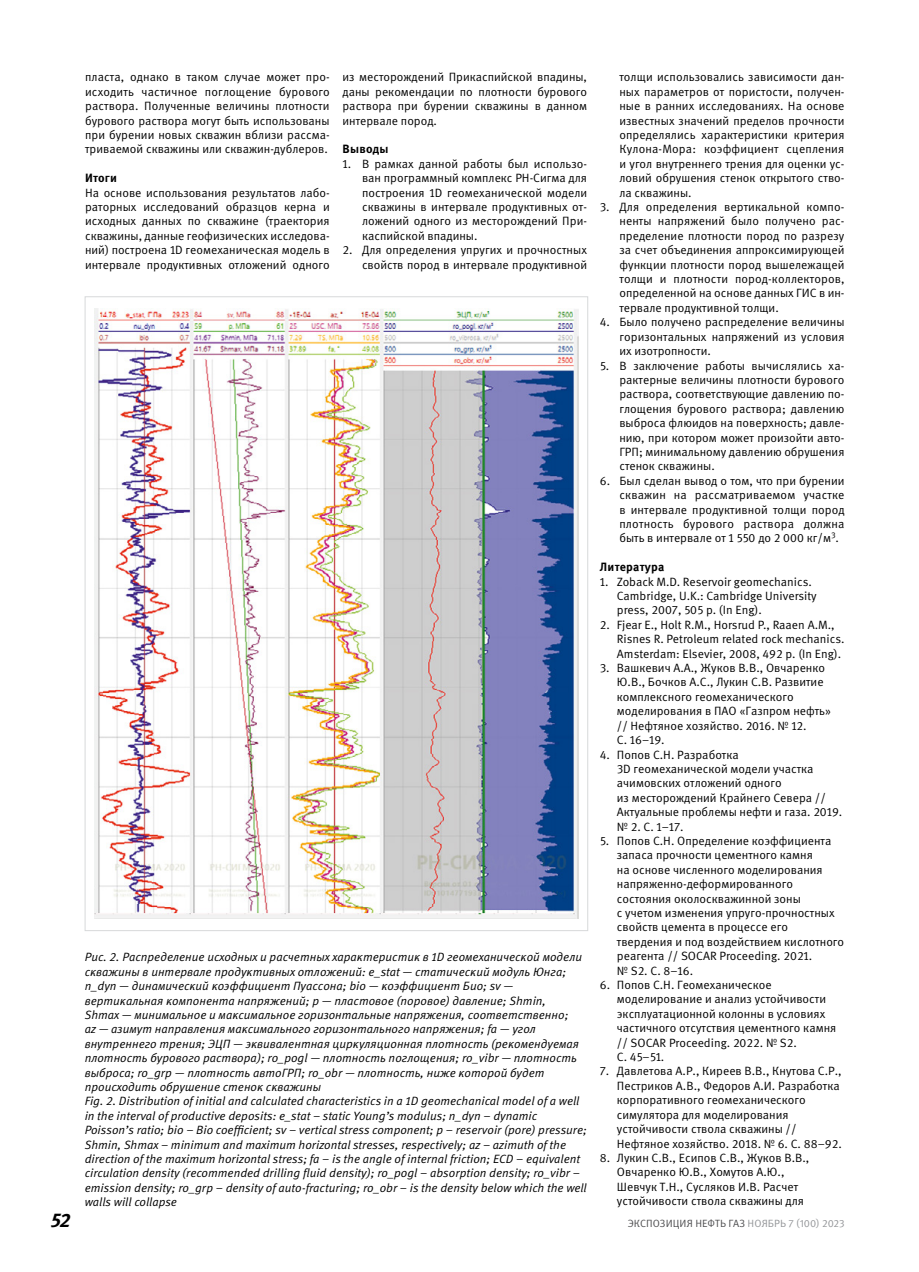
<style>
.page{position:relative;width:919px;height:1272px;background:#fff}
.page>*{position:absolute;margin:0;border:0;box-sizing:border-box;transform-origin:0 0}
.t1{font:italic 700 19.5px "Meta Pro";color:#000}
.t2{font:12px/14.4px "Meta Pro";color:#000;text-align:justify}
.t3{font:italic 12px/14.4px "Meta Pro";color:#000}
.t4{font:700 12px "Meta Pro";letter-spacing:.02em;color:#000}
.t5{font:10.5px "Meta Pro";color:#4d4d4f}
.s1{color:#939598}
</style>
<div class="page">
<img style="left:94px;top:308px;width:484px;height:610px">
<p class="t2" style="left:85px;top:70px;width:246px">пласта, однако в таком случае может про&shy;исходить частичное поглощение бурового раствора. Полученные величины плотности бурового раствора могут быть использованы при бурении новых скважин вблизи рассма&shy;триваемой скважины или скважин-дублеров.</p>
<p class="t4" style="left:85px;top:170px;width:33px">Итоги</p>
<p class="t2" style="left:85px;top:186px;width:246px">На основе использования результатов лабо&shy;раторных исследований образцов керна и исходных данных по скважине (траектория скважины, данные геофизических исследова&shy;ний) построена 1D геомеханическая модель в интервале продуктивных отложений одного</p>
<p class="t2" style="left:342px;top:70px;width:246px">из месторождений Прикаспийской впадины, даны рекомендации по плотности бурового раствора при бурении скважины в данном интервале пород.</p>
<p class="t4" style="left:342px;top:142px;width:48px">Выводы</p>
<p class="t2" style="left:362px;top:157px;width:227px;text-indent:-20px">1. В рамках данной работы был использо&shy;ван программный комплекс РН-Сигма для построения 1D геомеханической модели скважины в интервале продуктивных от&shy;ложений одного из месторождений При&shy;каспийской впадины.</p>
<p class="t2" style="left:342px;top:243px;width:246px;text-align:right">2. Для определения упругих и прочностных свойств пород в интервале продуктивной</p>
<p class="t3" style="left:85px;top:950px;width:504px">Рис. 2. Распределение исходных и расчетных характеристик в 1D геомеханической модели скважины в интервале продуктивных отложений: e_stat — статический модуль Юнга; n_dyn — динамический коэффициент Пуассона; bio — коэффициент Био; sv — вертикальная компонента напряжений; p — пластовое (поровое) давление; Shmin,<br>Shmax — минимальное и максимальное горизонтальные напряжения, соответственно;<br>az — азимут направления максимального горизонтального напряжения; fa — угол внутреннего трения; ЭЦП — эквивалентная циркуляционная плотность (рекомендуемая плотность бурового раствора); ro_pogl — плотность поглощения; ro_vibr — плотность выброса; ro_grp — плотность автоГРП; ro_obr — плотность, ниже которой будет происходить обрушение стенок скважины<br>Fig. 2. Distribution of initial and calculated characteristics in a 1D geomechanical model of a well in the interval of productive deposits: e_stat – static Young’s modulus; n_dyn – dynamic Poisson’s ratio; bio – Bio coefficient; sv – vertical stress component; p – reservoir (pore) pressure; Shmin, Shmax – minimum and maximum horizontal stresses, respectively; az – azimuth of the direction of the maximum horizontal stress; fa – is the angle of internal friction; ECD – equivalent circulation density (recommended drilling fluid density); ro_pogl – absorption density; ro_vibr – emission density; ro_grp – density of auto-fracturing; ro_obr – is the density below which the well walls will collapse</p>
<p class="t2" style="left:619px;top:70px;width:227px">толщи использовались зависимости дан&shy;ных параметров от пористости, получен&shy;ные в ранних исследованиях. На основе известных значений пределов прочности определялись характеристики критерия Кулона-Мора: коэффициент сцепления и угол внутреннего трения для оценки ус&shy;ловий обрушения стенок открытого ство&shy;ла скважины.</p>
<p class="t2" style="left:619px;top:200px;width:227px;text-indent:-20px">3. Для определения вертикальной компо&shy;ненты напряжений было получено рас&shy;пределение плотности пород по разрезу за счет объединения аппроксимирующей функции плотности пород вышележащей толщи и плотности пород-коллекторов, определенной на основе данных ГИС в ин&shy;тервале продуктивной толщи.</p>
<p class="t2" style="left:619px;top:315px;width:227px;text-indent:-20px">4. Было получено распределение величины горизонтальных напряжений из условия их изотропности.</p>
<p class="t2" style="left:619px;top:358px;width:226px;text-indent:-20px">5. В заключение работы вычислялись ха&shy;рактерные величины плотности бурового раствора, соответствующие давлению по&shy;глощения бурового раствора; давлению выброса флюидов на поверхность; давле&shy;нию, при котором может произойти авто-ГРП; минимальному давлению обрушения стенок скважины.</p>
<p class="t2" style="left:619px;top:474px;width:227px;text-indent:-20px">6. Был сделан вывод о том, что при бурении скважин на рассматриваемом участке в интервале продуктивной толщи пород плотность бурового раствора должна быть в интервале от 1 550 до 2 000 кг/м<sup>3</sup>.</p>
<p class="t4" style="left:600px;top:559px;width:66px">Литература</p>
<p class="t2" style="left:617px;top:574px;width:201px;text-align:left;text-indent:-17px">1. Zoback M.D. Reservoir geomechanics.<br>Cambridge, U.K.: Cambridge University press, 2007, 505 p. (In Eng).</p>
<p class="t2" style="left:617px;top:618px;width:229px;text-align:left;text-indent:-17px">2. Fjear E., Holt R.M., Horsrud P., Raaen A.M.,<br>Risnes R. Petroleum related rock mechanics.<br>Amsterdam: Elsevier, 2008, 492 p. (In Eng).</p>
<p class="t2" style="left:617px;top:661px;width:216px;text-align:left;text-indent:-17px">3. Вашкевич А.А., Жуков В.В., Овчаренко<br>Ю.В., Бочков А.С., Лукин С.В. Развитие комплексного геомеханического моделирования в ПАО «Газпром нефть» // Нефтяное хозяйство. 2016. № 12.<br>С. 16–19.</p>
<p class="t2" style="left:617px;top:747px;width:227px;text-align:left;text-indent:-17px">4. Попов С.Н. Разработка<br>3D геомеханической модели участка ачимовских отложений одного<br>из месторождений Крайнего Севера //<br>Актуальные проблемы нефти и газа. 2019. № 2. С. 1–17.</p>
<p class="t2" style="left:617px;top:834px;width:229px;text-align:left;text-indent:-17px">5. Попов С.Н. Определение коэффициента запаса прочности цементного камня<br>на основе численного моделирования напряженно-деформированного состояния околоскважинной зоны<br>с учетом изменения упруго-прочностных свойств цемента в процессе его твердения и под воздействием кислотного реагента // SOCAR Proceeding. 2021.<br>№ S2. С. 8–16.</p>
<p class="t2" style="left:617px;top:978px;width:221px;text-align:left;text-indent:-17px">6. Попов С.Н. Геомеханическое моделирование и анализ устойчивости эксплуатационной колонны в условиях частичного отсутствия цементного камня // SOCAR Proceeding. 2022. № S2.<br>С. 45–51.</p>
<p class="t2" style="left:617px;top:1064px;width:226px;text-align:left;text-indent:-17px">7. Давлетова А.Р., Киреев В.В., Кнутова С.Р., Пестриков А.В., Федоров А.И. Разработка корпоративного геомеханического симулятора для моделирования устойчивости ствола скважины // Нефтяное хозяйство. 2018. № 6. С. 88–92.</p>
<p class="t2" style="left:617px;top:1150px;width:194px;text-align:left;text-indent:-17px">8. Лукин С.В., Есипов С.В., Жуков В.В., Овчаренко Ю.В., Хомутов А.Ю., Шевчук Т.Н., Сусляков И.В. Расчет устойчивости ствола скважины для</p>
<h1 class="t1" style="left:51px;top:1208px;width:21px">52</h1>
<p class="t5" style="left:627px;top:1216px;width:218px">ЭКСПОЗИЦИЯ НЕФТЬ ГАЗ <span class="s1">НОЯБРЬ 7 (100) 2023</span></p>
</div>
